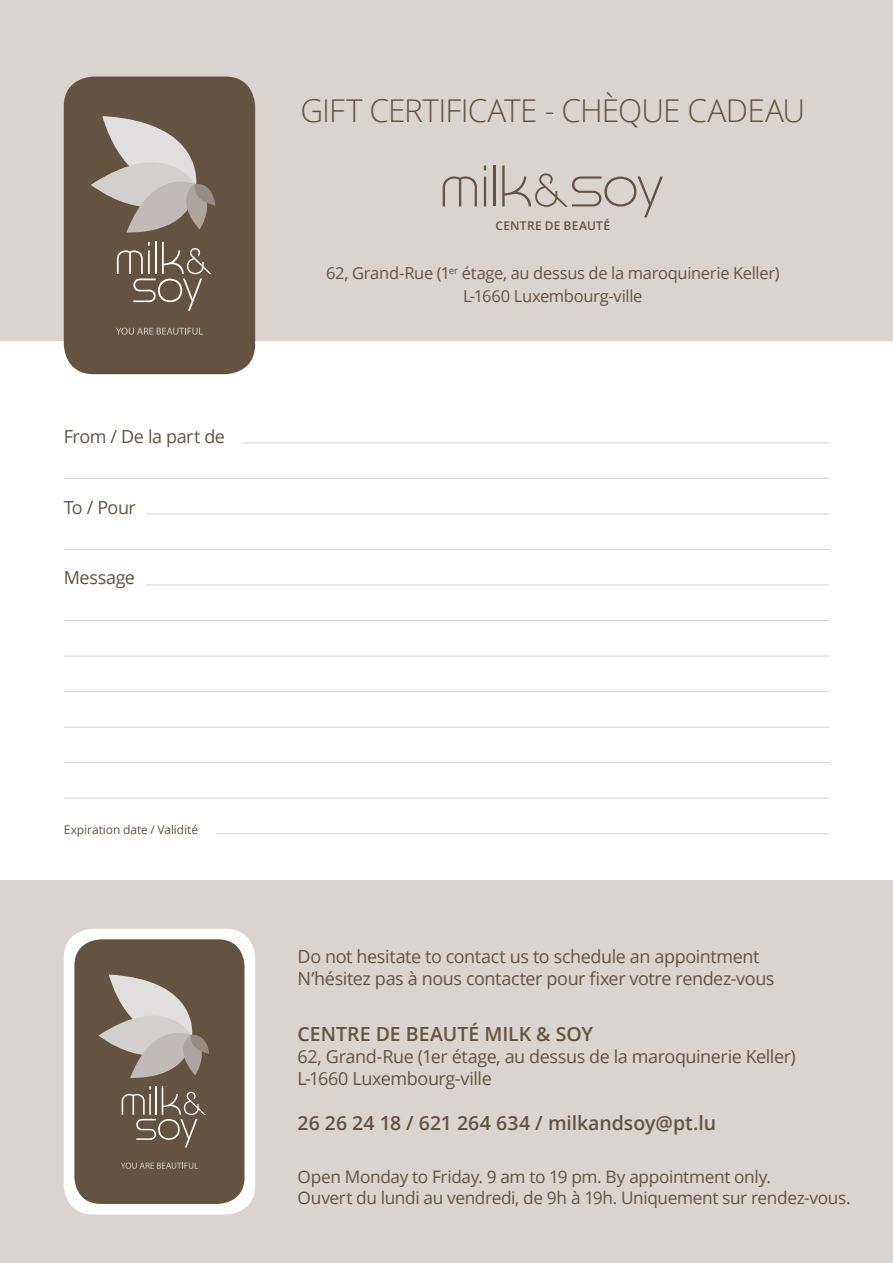
<style>
.page{position:relative;width:893px;height:1263px;background:#fff}
.page>*{position:absolute;margin:0;border:0;box-sizing:border-box;transform-origin:0 0}
.t1{font:300 31.5px "Open Sans";letter-spacing:-.025em;color:#645341}
.t2{font:600 19.5px "Open Sans";letter-spacing:-.005em;color:#645341}
.t3{font:18px/21.6px "Open Sans";letter-spacing:-.025em;color:#645341}
.t4{font:17.25px/20.7px "Open Sans";letter-spacing:-.02em;color:#645341}
.t5{font:16.5px/22.5px "Open Sans";letter-spacing:-.02em;color:#645341;text-align:center}
.t6{font:12px "Open Sans";letter-spacing:-.005em;color:#645341}
.t7{font:600 12px "Open Sans";letter-spacing:.025em;color:#645341}
</style>
<div class="page">
<div style="left:0;top:0;width:893px;height:340px;background:#dad4d0"></div>
<div style="left:0;top:880px;width:893px;height:383px;background:#dad4d0"></div>
<div style="left:64px;top:77px;width:191px;height:297px;background:#645341;border-radius:30px"></div>
<svg style="left:116px;top:328px;width:87px;height:7px"></svg>
<svg style="left:91px;top:116px;width:125px;height:195px"></svg>
<div style="left:64px;top:929px;width:191px;height:285px;background:#fff;border-radius:29px"></div>
<div style="left:74px;top:939px;width:170px;height:265px;background:#645341;border-radius:27px"></div>
<svg style="left:121px;top:1162px;width:77px;height:7px"></svg>
<svg style="left:98px;top:974px;width:111px;height:173px"></svg>
<hr style="left:243px;top:442px;width:586px;height:1px;background:#dad4d0">
<hr style="left:64px;top:478px;width:765px;height:1px;background:#dad4d0">
<hr style="left:64px;top:549px;width:765px;height:1px;background:#dad4d0">
<hr style="left:146px;top:513px;width:683px;height:1px;background:#dad4d0">
<hr style="left:146px;top:585px;width:683px;height:1px;background:#dad4d0">
<hr style="left:64px;top:620px;width:765px;height:1px;background:#dad4d0">
<hr style="left:64px;top:656px;width:765px;height:1px;background:#dad4d0">
<hr style="left:64px;top:691px;width:765px;height:1px;background:#dad4d0">
<hr style="left:64px;top:727px;width:765px;height:1px;background:#dad4d0">
<hr style="left:64px;top:762px;width:765px;height:1px;background:#dad4d0">
<hr style="left:64px;top:798px;width:765px;height:1px;background:#dad4d0">
<hr style="left:216px;top:833px;width:613px;height:1px;background:#dad4d0">
<svg style="left:443px;top:176px;width:34px;height:30px"></svg>
<hr style="left:484px;top:176px;width:2px;height:30px;background:#645341">
<hr style="left:493px;top:165px;width:2px;height:41px;background:#645341">
<svg style="left:502px;top:165px;width:161px;height:52px"></svg>
<p class="t3" style="left:64px;top:425px;width:163px">From / De la part de</p>
<p class="t3" style="left:64px;top:496px;width:74px">To / Pour</p>
<p class="t3" style="left:64px;top:566px;width:73px">Message</p>
<h1 class="t1" style="left:300px;top:89px;width:506px">GIFT CERTIFICATE - CHÈQUE CADEAU</h1>
<p class="t7" style="left:496px;top:217px;width:116px">CENTRE DE BEAUTÉ</p>
<p class="t5" style="left:326px;top:262px;width:455px">62, Grand-Rue (1<sup>er</sup> étage, au dessus de la maroquinerie Keller)<br>L-1660 Luxembourg-ville</p>
<p class="t6" style="left:64px;top:821px;width:136px">Expiration date / Validité</p>
<p class="t3" style="left:298px;top:945px;width:478px">Do not hesitate to contact us to schedule an appointment<br>N’hésitez pas à nous contacter pour fixer votre rendez-vous</p>
<p class="t2" style="left:298px;top:1021px;width:297px">CENTRE DE BEAUTÉ MILK &amp; SOY</p>
<p class="t3" style="left:298px;top:1045px;width:500px">62, Grand-Rue (1er étage, au dessus de la maroquinerie Keller)<br>L-1660 Luxembourg-ville</p>
<p class="t2" style="left:298px;top:1109px;width:420px">26 26 24 18 / 621 264 634 / milkandsoy@pt.lu</p>
<p class="t4" style="left:298px;top:1166px;width:555px">Open Monday to Friday. 9 am to 19 pm. By appointment only.<br>Ouvert du lundi au vendredi, de 9h à 19h. Uniquement sur rendez-vous.</p>
</div>
